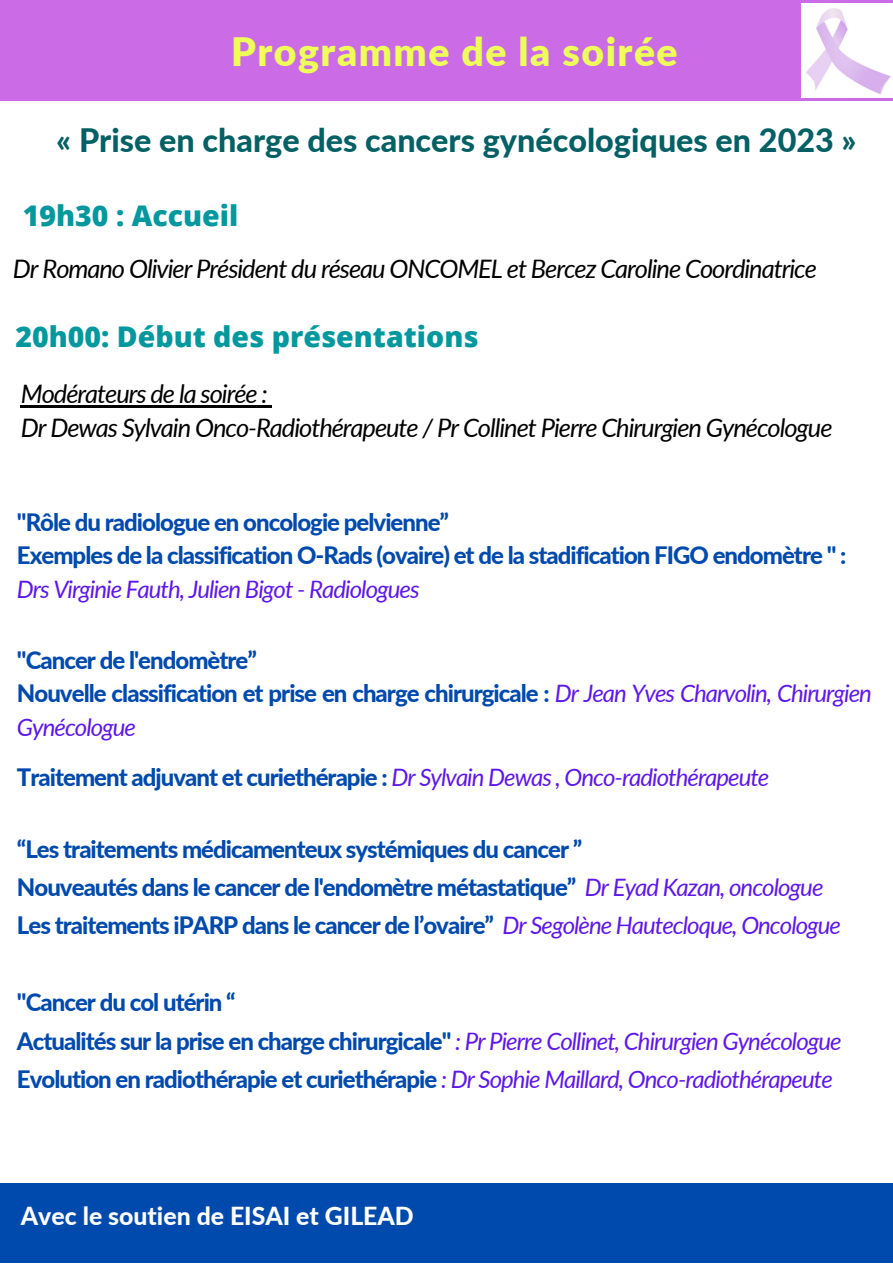
<style>
.page{position:relative;width:893px;height:1264px;background:#fff}
.page>*{position:absolute;margin:0;border:0;box-sizing:border-box;transform-origin:0 0}
.t1{font:900 39.15px "Lato";letter-spacing:.04em;color:#edff58}
.t2{font:800 32.25px "Lato";color:#046064}
.t3{font:800 28.5px "Open Sans";color:#03989e}
.t4{font:italic 25.5px "Lato";letter-spacing:-.04em;color:#000}
.t5{font:800 24.75px "Lato";color:#fff}
.t6{font:800 24px/33.5px "Lato";letter-spacing:-.04em;color:#004aad}
.t7{font:italic 24px "Lato";letter-spacing:-.04em;color:#5e17eb}
.s1{font-weight:400;font-style:italic;color:#5e17eb}
.s2{font-weight:800;font-style:normal;color:#004aad}
</style>
<div class="page">
<div style="left:0;top:0;width:892px;height:101px;background:#cb6ce6"></div>
<img style="left:801px;top:3px;width:91px;height:94px">
<div style="left:0;top:1182px;width:892px;height:80px;background:#004aad"></div>
<hr style="left:21px;top:405px;width:246px;height:2px;background:#000">
<p class="t1" style="left:231px;top:28px;width:448px">Programme de la soirée</p>
<p class="t2" style="left:56px;top:120px;width:801px">« Prise en charge des cancers gynécologiques en 2023 »</p>
<p class="t3" style="left:23px;top:196px;width:217px">19h30 : Accueil</p>
<p class="t4" style="left:13px;top:253px;width:805px">Dr Romano Olivier Président du réseau ONCOMEL et Bercez Caroline Coordinatrice</p>
<p class="t3" style="left:15px;top:317px;width:464px">20h00: Début des présentations</p>
<p class="t4" style="left:21px;top:377px;width:248px">Modérateurs de la soirée :</p>
<p class="t4" style="left:21px;top:412px;width:813px">Dr Dewas Sylvain Onco-Radiothérapeute / Pr Collinet Pierre Chirurgien Gynécologue</p>
<p class="t6" style="left:17px;top:504px;width:433px">"Rôle du radiologue en oncologie pelvienne”</p>
<p class="t6" style="left:17px;top:538px;width:830px">Exemples de la classification O-Rads (ovaire) et de la stadification FIGO endomètre " :</p>
<p class="t7" style="left:17px;top:574px;width:404px">Drs Virginie Fauth, Julien Bigot - Radiologues</p>
<p class="t6" style="left:17px;top:643px;width:241px">"Cancer de l'endomètre”</p>
<p class="t6" style="left:17px;top:676px;width:856px">Nouvelle classification et prise en charge chirurgicale : <span class="s1">Dr Jean Yves Charvolin, Chirurgien<br>Gynécologue</span></p>
<p class="t7" style="left:17px;top:762px;width:754px"><span class="s2">Traitement adjuvant et curiethérapie :</span> Dr Sylvain Dewas , Onco-radiothérapeute</p>
<p class="t6" style="left:17px;top:831px;width:566px">“Les traitements médicamenteux systémiques du cancer ”</p>
<p class="t6" style="left:17px;top:870px;width:808px">Nouveautés dans le cancer de l'endomètre métastatique” <span class="s1">Dr Eyad Kazan, oncologue</span></p>
<p class="t6" style="left:17px;top:908px;width:825px">Les traitements iPARP dans le cancer de l’ovaire” <span class="s1">Dr Segolène Hautecloque, Oncologue</span></p>
<p class="t6" style="left:17px;top:985px;width:220px">"Cancer du col utérin “</p>
<p class="t6" style="left:17px;top:1023px;width:826px">Actualités sur la prise en charge chirurgicale" <span class="s1">: Pr Pierre Collinet, Chirurgien Gynécologue</span></p>
<p class="t6" style="left:17px;top:1062px;width:817px">Evolution en radiothérapie et curiethérapie <span class="s1">: Dr Sophie Maillard, Onco-radiothérapeute</span></p>
<p class="t5" style="left:21px;top:1200px;width:394px">Avec le soutien de EISAI et GILEAD</p>
</div>
